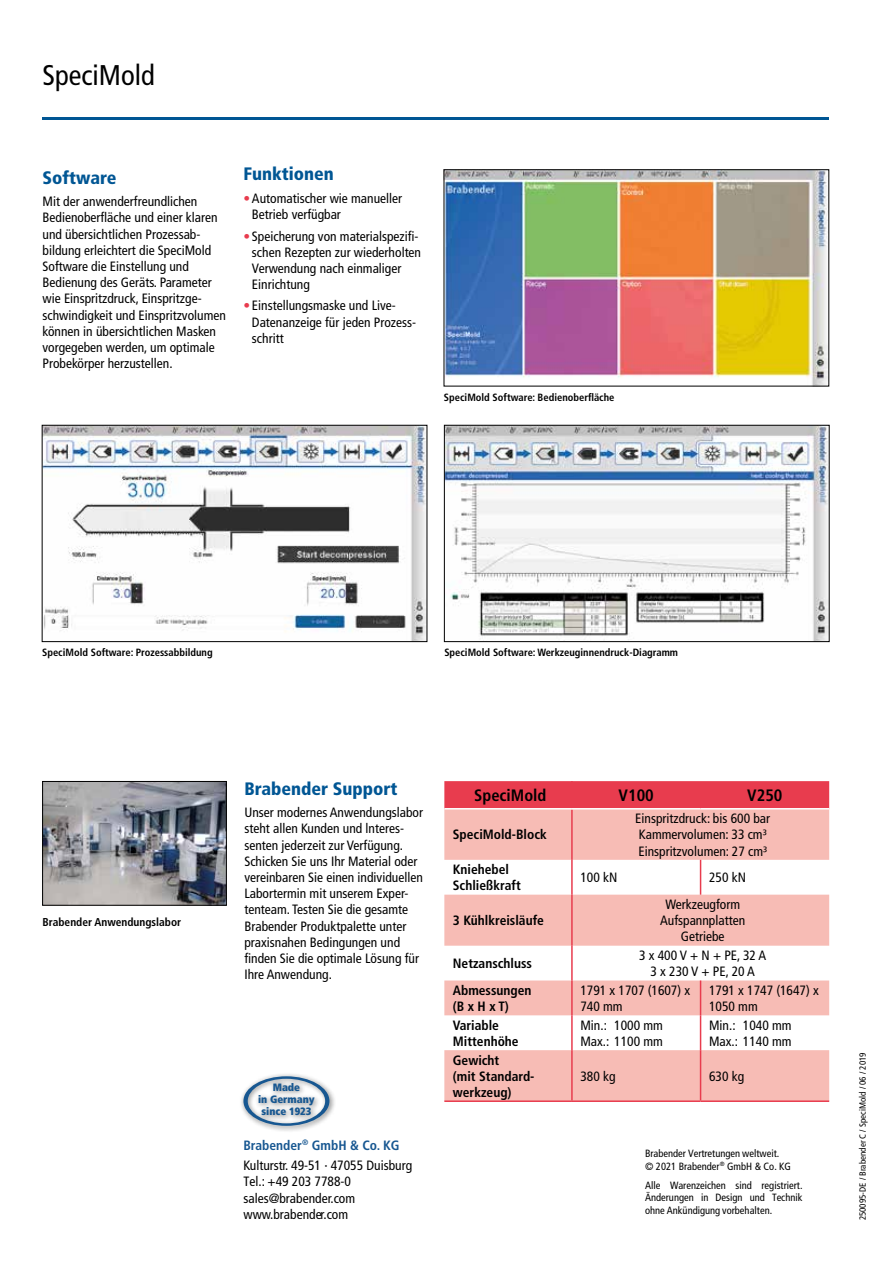
<style>
.page{position:relative;width:893px;height:1263px;background:#fff}
.page>*{position:absolute;margin:0;border:0;box-sizing:border-box;transform-origin:0 0}
.t1{font:condensed 28.5px "Frutiger LT Std";color:#000}
.t2{font:900 condensed 18px "Frutiger LT Std";color:#005694}
.t3{font:700 condensed 16.5px "Frutiger LT Std";color:#000}
.t4{font:condensed 13.5px/16.2px "Frutiger LT Std";color:#000}
.t5{font:700 condensed 13.5px/16.2px "Frutiger LT Std";color:#000}
.t6{font:700 condensed 11.4px "Frutiger LT Std";color:#000}
.t7{font:900 condensed 10.65px/12.1px "Frutiger LT Std";color:#175791;text-align:center}
.t8{font:condensed 10.5px/12.6px "Frutiger LT Std";color:#000}
.t9{font:700 condensed 10.5px "Frutiger LT Std";color:#000}
.t10{font:condensed 9px "Frutiger LT Std";color:#000}
.s1{color:#e83c4e}
.s2{font-weight:700;color:#175791}
</style>
<div class="page">
<div style="left:444px;top:781px;width:385px;height:27px;background:#e83c4e"></div>
<svg style="left:444px;top:809px;width:385px;height:291px;fill:#f7bcb5"></svg>
<hr style="left:571px;top:781px;width:2px;height:27px;background:#e83c4e">
<hr style="left:571px;top:809px;width:2px;height:51px;background:#e83c4e">
<hr style="left:571px;top:860px;width:2px;height:35px;background:#e83c4e">
<hr style="left:571px;top:895px;width:2px;height:51px;background:#e83c4e">
<hr style="left:571px;top:946px;width:2px;height:34px;background:#e83c4e">
<hr style="left:444px;top:1100px;width:128px;height:2px;background:#e83c4e">
<hr style="left:700px;top:860px;width:1px;height:35px;background:#e83c4e">
<hr style="left:572px;top:1100px;width:129px;height:2px;background:#e83c4e">
<hr style="left:701px;top:1100px;width:128px;height:2px;background:#e83c4e">
<hr style="left:571px;top:980px;width:2px;height:35px;background:#e83c4e">
<hr style="left:700px;top:980px;width:1px;height:35px;background:#e83c4e">
<hr style="left:571px;top:1015px;width:2px;height:35px;background:#e83c4e">
<hr style="left:700px;top:1015px;width:1px;height:35px;background:#e83c4e">
<hr style="left:571px;top:1050px;width:2px;height:50px;background:#e83c4e">
<hr style="left:700px;top:1050px;width:1px;height:50px;background:#e83c4e">
<hr style="left:43px;top:117px;width:786px;height:3px;background:#005694">
<div style="left:240px;top:1072px;width:97px;height:61px;background:#000;opacity:.5"></div>
<svg style="left:243px;top:1076px;width:86px;height:50px"></svg>
<img style="left:446px;top:427px;width:382px;height:213px">
<div style="left:444px;top:425px;width:386px;height:217px;border:1px solid #000"></div>
<img style="left:446px;top:171px;width:381px;height:213px">
<div style="left:444px;top:169px;width:385px;height:217px;border:1px solid #000"></div>
<img style="left:44px;top:427px;width:381px;height:213px">
<div style="left:42px;top:425px;width:385px;height:217px;border:1px solid #000"></div>
<img style="left:45px;top:783px;width:179px;height:120px">
<div style="left:43px;top:781px;width:183px;height:124px;border:1px solid #000"></div>
<h1 class="t1" style="left:43px;top:59px;width:114px">SpeciMold</h1>
<h2 class="t2" style="left:43px;top:167px;width:75px">Software</h2>
<p class="t4" style="left:43px;top:193px;width:185px">Mit der anwenderfreundlichen Bedienoberfläche und einer klaren und übersichtlichen Prozessab&shy;bildung erleichtert die SpeciMold Software die Einstellung und Bedienung des Geräts. Parameter wie Einspritzdruck, Einspritzge&shy;schwindigkeit und Einspritzvolumen können in übersichtlichen Masken vorgegeben werden, um optimale Probekörper herzustellen.</p>
<h2 class="t2" style="left:243px;top:163px;width:92px">Funktionen</h2>
<p class="t4" style="left:252px;top:190px;width:152px;text-indent:-9px"><span class="s1">•</span>Automatischer wie manueller<br>Betrieb verfügbar</p>
<p class="t4" style="left:252px;top:228px;width:171px;text-indent:-9px"><span class="s1">•</span> Speicherung von materialspezifi&shy;schen Rezepten zur wiederholten<br>Verwendung nach einmaliger<br>Einrichtung</p>
<p class="t4" style="left:252px;top:298px;width:166px;text-indent:-9px"><span class="s1">•</span> Einstellungsmaske und Live-<br>Datenanzeige für jeden Prozess&shy;schritt</p>
<p class="t9" style="left:444px;top:391px;width:172px">SpeciMold Software: Bedienoberfläche</p>
<p class="t9" style="left:42px;top:646px;width:172px">SpeciMold Software: Prozessabbildung</p>
<p class="t9" style="left:444px;top:646px;width:235px">SpeciMold Software: Werkzeuginnendruck-Diagramm</p>
<p class="t6" style="left:43px;top:915px;width:140px">Brabender Anwendungslabor</p>
<h2 class="t2" style="left:244px;top:777px;width:155px">Brabender Support</h2>
<p class="t4" style="left:244px;top:804px;width:180px">Unser modernes Anwendungslabor steht allen Kunden und lnteres&shy;senten jederzeit zur Verfügung.<br>Schicken Sie uns Ihr Material oder vereinbaren Sie einen individuellen<br>Labortermin mit unserem Exper&shy;tenteam. Testen Sie die gesamte<br>Brabender Produktpalette unter praxisnahen Bedingungen und finden Sie die optimale Lösung für<br>Ihre Anwendung.</p>
<p class="t7" style="left:258px;top:1081px;width:58px">Made<br>in Germany since 1923</p>
<p class="t4" style="left:243px;top:1135px;width:170px;line-height:20.4px"><span class="s2">Brabender</span><sup>®</sup> <span class="s2">GmbH &amp; Co. KG<br></span>Kulturstr. 49-51 · 47055 Duisburg</p>
<p class="t4" style="left:243px;top:1173px;width:113px">Tel.: +49 203 7788-0 sales@brabender.com www.brabender.com</p>
<p class="t3" style="left:474px;top:785px;width:74px">SpeciMold</p>
<p class="t3" style="left:619px;top:785px;width:37px">V100</p>
<p class="t3" style="left:747px;top:785px;width:37px">V250</p>
<p class="t5" style="left:453px;top:827px;width:96px">SpeciMold-Block</p>
<p class="t4" style="left:635px;top:810px;width:136px">Einspritzdruck: bis 600 bar<br>Kammervolumen: 33 cm³<br>Einspritzvolumen: 27 cm³</p>
<p class="t5" style="left:453px;top:861px;width:69px">Kniehebel<br>Schließkraft</p>
<p class="t4" style="left:580px;top:870px;width:38px">100 kN</p>
<p class="t4" style="left:709px;top:870px;width:38px">250 kN</p>
<p class="t5" style="left:453px;top:912px;width:93px">3 Kühlkreisläufe</p>
<p class="t4" style="left:660px;top:896px;width:86px;text-align:center">Werkzeugform<br>Aufspannplatten<br>Getriebe</p>
<p class="t5" style="left:453px;top:955px;width:81px">Netzanschluss</p>
<p class="t4" style="left:639px;top:947px;width:129px;text-align:center">3 x 400 V + N + PE, 32 A<br>3 x 230 V + PE, 20 A</p>
<p class="t5" style="left:453px;top:982px;width:80px">Abmessungen (B x H x T)</p>
<p class="t4" style="left:580px;top:982px;width:111px">1791 x 1707 (1607) x<br>740 mm</p>
<p class="t4" style="left:709px;top:982px;width:111px">1791 x 1747 (1647) x<br>1050 mm</p>
<p class="t5" style="left:453px;top:1017px;width:67px">Variable<br>Mittenhöhe</p>
<p class="t4" style="left:580px;top:1017px;width:84px">Min.: 1000 mm<br>Max.: 1100 mm</p>
<p class="t4" style="left:709px;top:1017px;width:84px">Min.: 1040 mm<br>Max.: 1140 mm</p>
<p class="t5" style="left:453px;top:1052px;width:83px">Gewicht<br>(mit Standard&shy;werkzeug)</p>
<p class="t4" style="left:580px;top:1068px;width:37px">380 kg</p>
<p class="t4" style="left:709px;top:1068px;width:37px">630 kg</p>
<p class="t8" style="left:645px;top:1147px;width:147px">Brabender Vertretungen weltweit.<br>© 2021 Brabender<sup>®</sup> GmbH &amp; Co. KG</p>
<p class="t8" style="left:645px;top:1179px;width:159px;text-align:justify">Alle Warenzeichen sind registriert.<br>Änderungen in Design und Technik ohne Ankündigung vorbehalten.</p>
<p class="t10" style="left:857px;top:1220px;width:170px;rotate:-90deg">250095-DE / Brabender C / SpeciMold / 06 / 2019</p>
</div>
